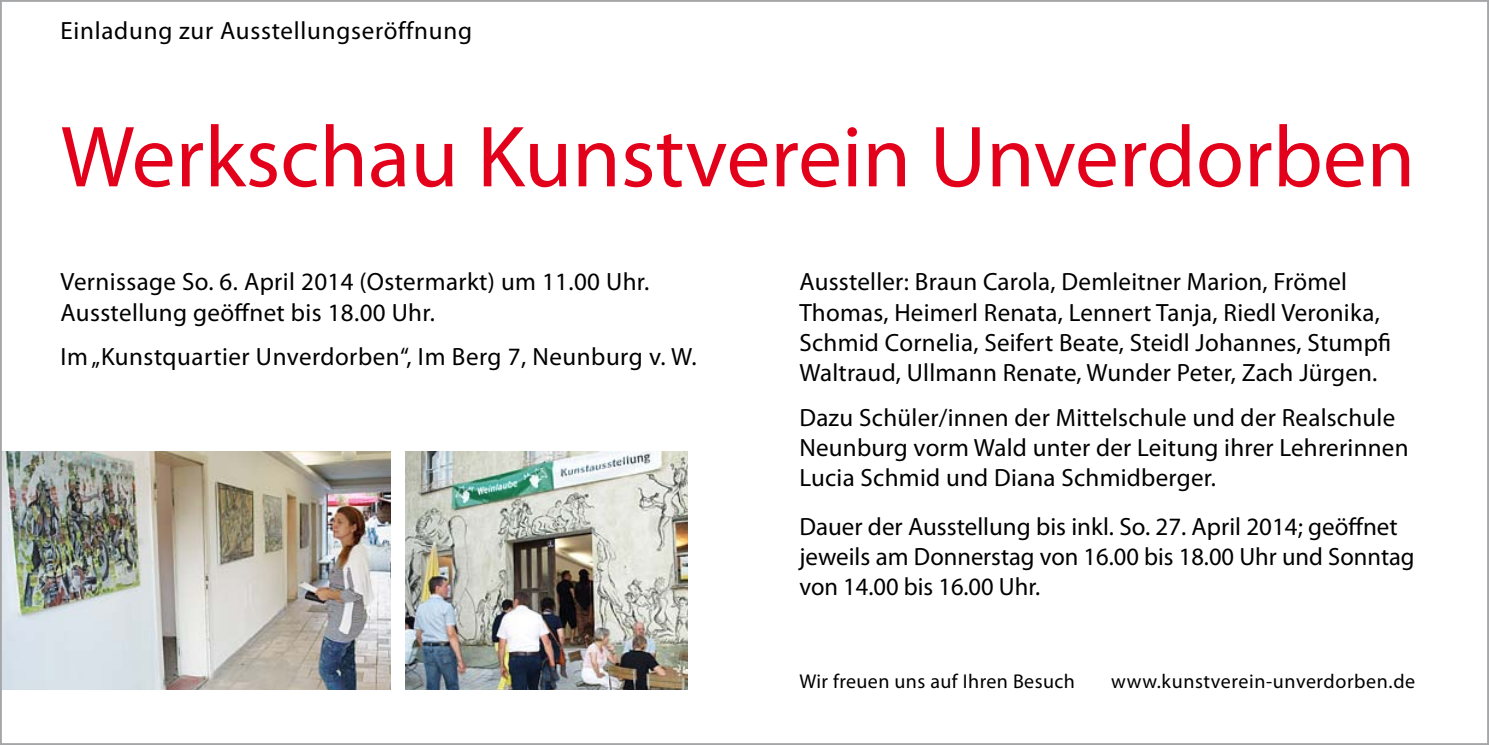
<style>
.page{position:relative;width:1489px;height:745px;background:#fff}
.page>*{position:absolute;margin:0;border:0;box-sizing:border-box;transform-origin:0 0}
.t1{font:87.5px "Myriad Pro";color:#e2001a}
.t2{font:25px/30px "Myriad Pro";letter-spacing:.01em;color:#000}
.t3{font:25px "Myriad Pro";letter-spacing:.03em;color:#000}
.t4{font:20px "Myriad Pro";letter-spacing:.02em;color:#000}
</style>
<div class="page">
<img style="left:406px;top:451px;width:281px;height:238px">
<img style="left:3px;top:451px;width:388px;height:238px">
<p class="t3" style="left:61px;top:16px;width:413px">Einladung zur Ausstellungseröffnung</p>
<h1 class="t1" style="left:61px;top:103px;width:1355px">Werkschau Kunstverein Unverdorben</h1>
<p class="t2" style="left:61px;top:266px;width:590px">Vernissage So. 6. April 2014 (Ostermarkt) um 11.00 Uhr.<br>Ausstellung geöffnet bis 18.00 Uhr.</p>
<p class="t2" style="left:61px;top:341px;width:637px">Im „Kunstquartier Unverdorben“, Im Berg 7, Neunburg v. W.</p>
<p class="t2" style="left:799px;top:266px;width:593px">Aussteller: Braun Carola, Demleitner Marion, Frömel Thomas, Heimerl Renata, Lennert Tanja, Riedl Veronika, Schmid Cornelia, Seifert Beate, Steidl Johannes, Stumpfi Waltraud, Ullmann Renate, Wunder Peter, Zach Jürgen.</p>
<p class="t2" style="left:799px;top:402px;width:610px">Dazu Schüler/innen der Mittelschule und der Realschule<br>Neunburg vorm Wald unter der Leitung ihrer Lehrerinnen<br>Lucia Schmid und Diana Schmidberger.</p>
<p class="t2" style="left:799px;top:511px;width:616px">Dauer der Ausstellung bis inkl. So. 27. April 2014; geöffnet jeweils am Donnerstag von 16.00 bis 18.00 Uhr und Sonntag von 14.00 bis 16.00 Uhr.</p>
<p class="t4" style="left:799px;top:668px;width:277px">Wir freuen uns auf Ihren Besuch</p>
<p class="t4" style="left:1111px;top:668px;width:305px">www.kunstverein-unverdorben.de</p>
</div>
